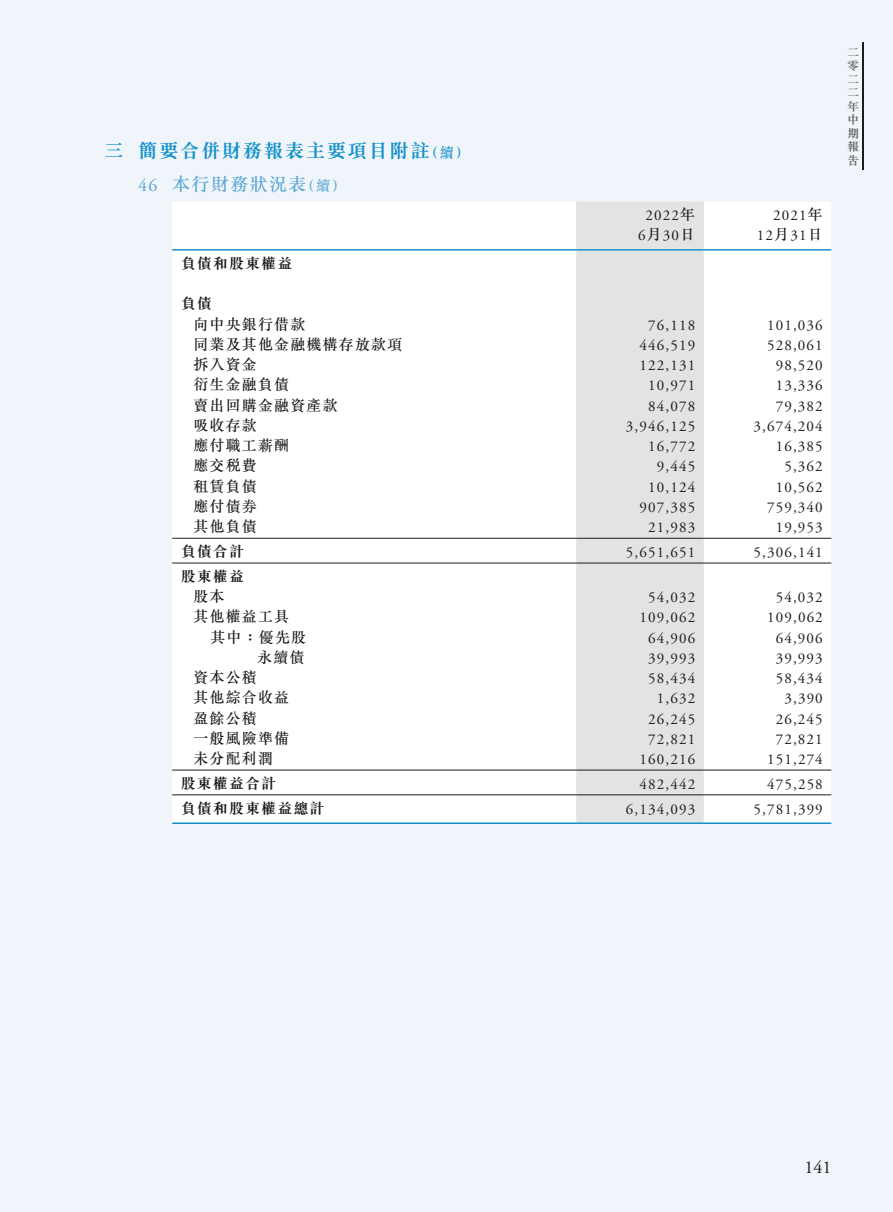
<style>
.page{position:relative;width:893px;height:1212px;background:#eff5fa}
.page>*{position:absolute;margin:0;border:0;box-sizing:border-box;transform-origin:0 0}
.t1{font:700 19.5px "M Sung HK";letter-spacing:.075em;color:#1591ca}
.t2{font:500 18px "M Sung HK";letter-spacing:.075em;color:#5da6d5}
.t3{font:18px "Adobe Garamond Pro";color:#1c1c1b}
.t4{font:15px/20.2px "Adobe Garamond Pro";letter-spacing:.075em;color:#1c1c1b;text-align:center}
.t5{font:500 15px "M Sung HK";letter-spacing:.075em;color:#1c1c1b}
.t6{font:700 15px "M Sung HK";letter-spacing:.075em;color:#1c1c1b}
.t7{font:700 12px/13.5px "M Sung HK";color:#636362;text-align:justify}
.s1{font-weight:500;font-size:14.25px}
.s2{font-family:"Adobe Garamond Pro";font-weight:400}
.s3{font-size:14.25px}
.s4{font-family:"M Sung HK";font-weight:500}
</style>
<div class="page">
<hr style="left:862px;top:43px;width:1px;height:127px;background:#1c1c1b">
<div style="left:172px;top:202px;width:659px;height:620px;background:#fff"></div>
<div style="left:576px;top:202px;width:128px;height:620px;background:#e3e3e3"></div>
<hr style="left:172px;top:249px;width:404px;height:2px;background:#1591ca">
<hr style="left:576px;top:249px;width:128px;height:2px;background:#1591ca">
<hr style="left:704px;top:249px;width:127px;height:2px;background:#1591ca">
<hr style="left:172px;top:538px;width:404px;height:1px;background:#1c1c1b">
<hr style="left:576px;top:538px;width:128px;height:1px;background:#1c1c1b">
<hr style="left:704px;top:538px;width:127px;height:1px;background:#1c1c1b">
<hr style="left:172px;top:563px;width:404px;height:1px;background:#1c1c1b">
<hr style="left:576px;top:563px;width:128px;height:1px;background:#1c1c1b">
<hr style="left:704px;top:563px;width:127px;height:1px;background:#1c1c1b">
<hr style="left:172px;top:770px;width:404px;height:1px;background:#1c1c1b">
<hr style="left:576px;top:770px;width:128px;height:1px;background:#1c1c1b">
<hr style="left:704px;top:770px;width:127px;height:1px;background:#1c1c1b">
<hr style="left:172px;top:794px;width:404px;height:1px;background:#1c1c1b">
<hr style="left:576px;top:794px;width:128px;height:1px;background:#1c1c1b">
<hr style="left:704px;top:794px;width:127px;height:1px;background:#1c1c1b">
<hr style="left:172px;top:822px;width:404px;height:2px;background:#1591ca">
<hr style="left:576px;top:822px;width:128px;height:2px;background:#1591ca">
<hr style="left:704px;top:822px;width:127px;height:2px;background:#1591ca">
<h1 class="t1" style="left:104px;top:137px;width:367px">三 簡要合併財務報表主要項目附註<span class="s1">（續）</span></h1>
<p class="t2" style="left:138px;top:172px;width:209px"><span class="s2">46</span> 本行財務狀況表<span class="s3">（續）</span></p>
<p class="t4" style="left:638px;top:206px;width:59px">2022<span class="s4">年<br></span>6<span class="s4">月</span>30<span class="s4">日</span></p>
<p class="t4" style="left:757px;top:206px;width:67px;text-align:right">2021<span class="s4">年<br></span>12<span class="s4">月</span>31<span class="s4">日</span></p>
<p class="t6" style="left:181px;top:253px;width:113px">負債和股東權益</p>
<p class="t6" style="left:181px;top:293px;width:33px">負債</p>
<p class="t5" style="left:193px;top:314px;width:113px">向中央銀行借款</p>
<p class="t4" style="left:648px;top:315px;width:49px">76,118</p>
<p class="t4" style="left:767px;top:315px;width:57px">101,036</p>
<p class="t5" style="left:193px;top:334px;width:210px">同業及其他金融機構存放款項</p>
<p class="t4" style="left:639px;top:336px;width:57px">446,519</p>
<p class="t4" style="left:767px;top:336px;width:57px">528,061</p>
<p class="t5" style="left:193px;top:354px;width:65px">拆入資金</p>
<p class="t4" style="left:639px;top:356px;width:57px">122,131</p>
<p class="t4" style="left:776px;top:356px;width:49px">98,520</p>
<p class="t5" style="left:193px;top:374px;width:97px">衍生金融負債</p>
<p class="t4" style="left:648px;top:376px;width:49px">10,971</p>
<p class="t4" style="left:776px;top:376px;width:49px">13,336</p>
<p class="t5" style="left:193px;top:395px;width:146px">賣出回購金融資產款</p>
<p class="t4" style="left:648px;top:396px;width:49px">84,078</p>
<p class="t4" style="left:776px;top:396px;width:49px">79,382</p>
<p class="t5" style="left:193px;top:415px;width:65px">吸收存款</p>
<p class="t4" style="left:626px;top:417px;width:71px">3,946,125</p>
<p class="t4" style="left:753px;top:417px;width:71px">3,674,204</p>
<p class="t5" style="left:193px;top:435px;width:97px">應付職工薪酬</p>
<p class="t4" style="left:648px;top:437px;width:49px">16,772</p>
<p class="t4" style="left:776px;top:437px;width:49px">16,385</p>
<p class="t5" style="left:193px;top:455px;width:65px">應交稅費</p>
<p class="t4" style="left:657px;top:457px;width:40px">9,445</p>
<p class="t4" style="left:784px;top:457px;width:40px">5,362</p>
<p class="t5" style="left:193px;top:476px;width:65px">租賃負債</p>
<p class="t4" style="left:648px;top:477px;width:49px">10,124</p>
<p class="t4" style="left:776px;top:477px;width:49px">10,562</p>
<p class="t5" style="left:193px;top:496px;width:65px">應付債券</p>
<p class="t4" style="left:639px;top:498px;width:57px">907,385</p>
<p class="t4" style="left:767px;top:498px;width:57px">759,340</p>
<p class="t5" style="left:193px;top:516px;width:65px">其他負債</p>
<p class="t4" style="left:648px;top:518px;width:49px">21,983</p>
<p class="t4" style="left:776px;top:518px;width:49px">19,953</p>
<p class="t6" style="left:181px;top:541px;width:65px">負債合計</p>
<p class="t4" style="left:626px;top:543px;width:71px">5,651,651</p>
<p class="t4" style="left:753px;top:543px;width:71px">5,306,141</p>
<p class="t6" style="left:181px;top:566px;width:65px">股東權益</p>
<p class="t5" style="left:193px;top:586px;width:33px">股本</p>
<p class="t4" style="left:648px;top:588px;width:49px">54,032</p>
<p class="t4" style="left:776px;top:588px;width:49px">54,032</p>
<p class="t5" style="left:193px;top:606px;width:97px">其他權益工具</p>
<p class="t4" style="left:639px;top:608px;width:57px">109,062</p>
<p class="t4" style="left:767px;top:608px;width:57px">109,062</p>
<p class="t5" style="left:210px;top:626px;width:97px">其中：優先股</p>
<p class="t4" style="left:648px;top:628px;width:49px">64,906</p>
<p class="t4" style="left:776px;top:628px;width:49px">64,906</p>
<p class="t5" style="left:257px;top:647px;width:49px">永續債</p>
<p class="t4" style="left:648px;top:648px;width:49px">39,993</p>
<p class="t4" style="left:776px;top:648px;width:49px">39,993</p>
<p class="t5" style="left:193px;top:667px;width:65px">資本公積</p>
<p class="t4" style="left:648px;top:669px;width:49px">58,434</p>
<p class="t4" style="left:776px;top:669px;width:49px">58,434</p>
<p class="t5" style="left:193px;top:687px;width:97px">其他綜合收益</p>
<p class="t4" style="left:657px;top:689px;width:40px">1,632</p>
<p class="t4" style="left:784px;top:689px;width:40px">3,390</p>
<p class="t5" style="left:193px;top:707px;width:65px">盈餘公積</p>
<p class="t4" style="left:648px;top:709px;width:49px">26,245</p>
<p class="t4" style="left:776px;top:709px;width:49px">26,245</p>
<p class="t5" style="left:193px;top:728px;width:97px">一般風險準備</p>
<p class="t4" style="left:648px;top:729px;width:49px">72,821</p>
<p class="t4" style="left:776px;top:729px;width:49px">72,821</p>
<p class="t5" style="left:193px;top:748px;width:81px">未分配利潤</p>
<p class="t4" style="left:639px;top:750px;width:57px">160,216</p>
<p class="t4" style="left:767px;top:750px;width:57px">151,274</p>
<p class="t6" style="left:181px;top:773px;width:97px">股東權益合計</p>
<p class="t4" style="left:639px;top:774px;width:57px">482,442</p>
<p class="t4" style="left:767px;top:774px;width:57px">475,258</p>
<p class="t6" style="left:181px;top:797px;width:145px">負債和股東權益總計</p>
<p class="t4" style="left:626px;top:799px;width:71px">6,134,093</p>
<p class="t4" style="left:753px;top:799px;width:71px">5,781,399</p>
<p class="t7" style="left:847px;top:45px;width:13px">二零二二年中期報告</p>
<p class="t3" style="left:804px;top:1156px;width:28px">141</p>
</div>
